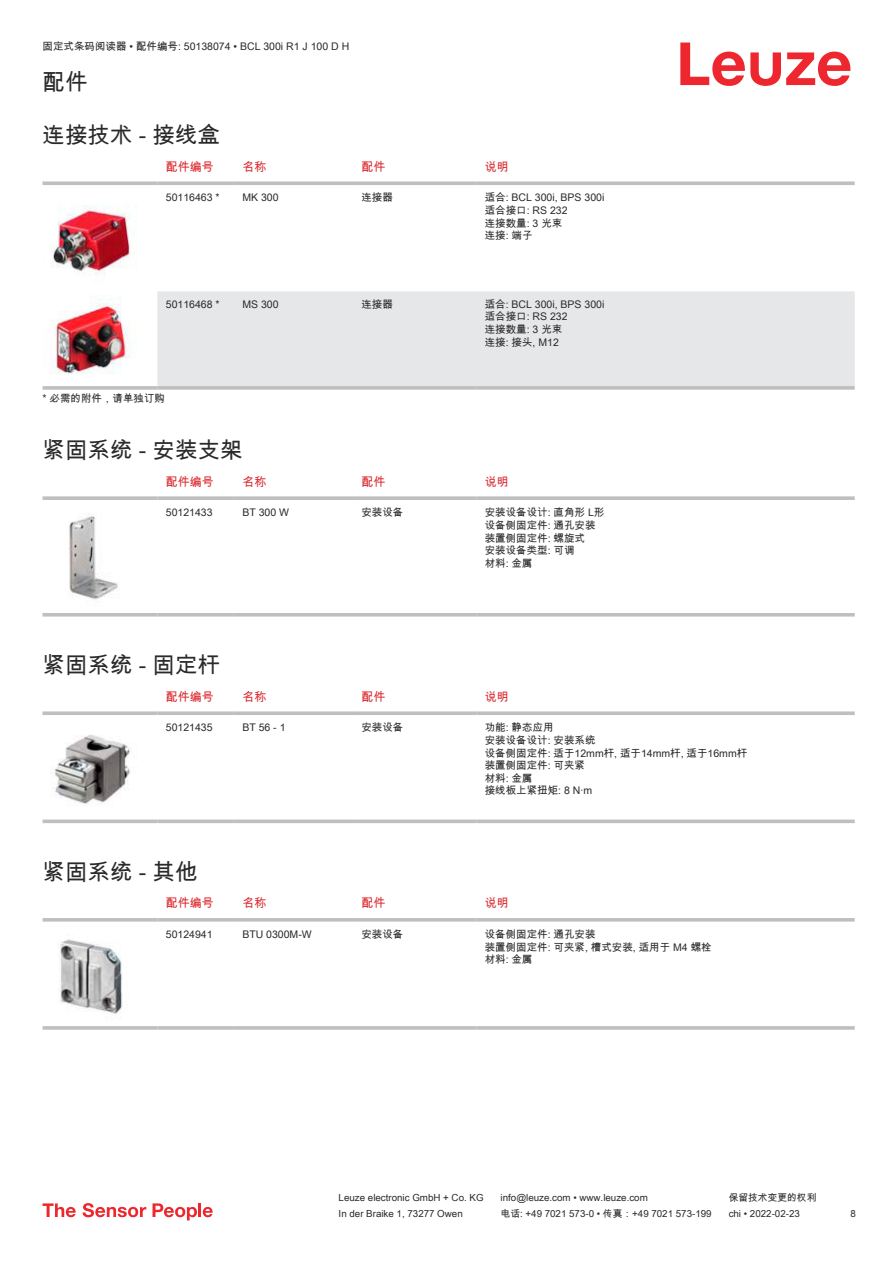
<style>
.page{position:relative;width:893px;height:1263px;background:#fff}
.page>*{position:absolute;margin:0;border:0;box-sizing:border-box;transform-origin:0 0}
.t1{font:22.5px "Arial Unicode MS";color:#2b292a}
.t2{font:12px "Arial Unicode MS";color:#db2a30}
.t3{font:10.5px/12.6px "Arial Unicode MS";color:#2b292a}
.t4{font:9.75px "Arial Unicode MS";color:#2b292a}
</style>
<div class="page">
<svg style="left:680px;top:43px;width:170px;height:43px"></svg>
<div style="left:157px;top:291px;width:698px;height:95px;background:#e6e7e9"></div>
<svg style="left:43px;top:181px;width:114px;height:4px"></svg>
<svg style="left:157px;top:181px;width:77px;height:4px"></svg>
<svg style="left:234px;top:181px;width:119px;height:4px"></svg>
<svg style="left:353px;top:181px;width:123px;height:4px"></svg>
<svg style="left:476px;top:181px;width:379px;height:4px;background:#c4c6c8"></svg>
<svg style="left:43px;top:386px;width:114px;height:4px"></svg>
<svg style="left:157px;top:386px;width:77px;height:4px"></svg>
<svg style="left:234px;top:386px;width:119px;height:4px"></svg>
<svg style="left:353px;top:386px;width:123px;height:4px"></svg>
<svg style="left:476px;top:386px;width:379px;height:4px;background:#c3c5c6"></svg>
<img style="left:51px;top:205px;width:86px;height:71px">
<img style="left:51px;top:297px;width:79px;height:77px">
<svg style="left:43px;top:616px;width:812px;height:1px"></svg>
<svg style="left:43px;top:496px;width:114px;height:4px"></svg>
<svg style="left:157px;top:496px;width:77px;height:4px"></svg>
<svg style="left:234px;top:496px;width:119px;height:4px"></svg>
<svg style="left:353px;top:496px;width:123px;height:4px"></svg>
<svg style="left:476px;top:496px;width:379px;height:4px;background:#c3c5c7"></svg>
<hr style="left:43px;top:613px;width:114px;height:3px;background:#bdbfc1">
<hr style="left:157px;top:613px;width:77px;height:3px;background:#bdbfc1">
<hr style="left:234px;top:613px;width:119px;height:3px;background:#bdbfc1">
<hr style="left:353px;top:613px;width:123px;height:3px;background:#bdbfc1">
<hr style="left:476px;top:613px;width:379px;height:3px;background:#bdbfc1">
<img style="left:69px;top:513px;width:49px;height:87px">
<svg style="left:43px;top:711px;width:114px;height:4px"></svg>
<svg style="left:157px;top:711px;width:77px;height:4px"></svg>
<svg style="left:234px;top:711px;width:119px;height:4px"></svg>
<svg style="left:353px;top:711px;width:123px;height:4px"></svg>
<svg style="left:476px;top:711px;width:379px;height:4px;background:#c4c6c8"></svg>
<svg style="left:43px;top:819px;width:114px;height:4px"></svg>
<svg style="left:157px;top:819px;width:77px;height:4px"></svg>
<svg style="left:234px;top:819px;width:119px;height:4px"></svg>
<svg style="left:353px;top:819px;width:123px;height:4px"></svg>
<svg style="left:476px;top:819px;width:379px;height:4px;background:#c6c8c9"></svg>
<img style="left:53px;top:735px;width:78px;height:70px">
<svg style="left:43px;top:921px;width:812px;height:1px"></svg>
<hr style="left:43px;top:918px;width:114px;height:3px;background:#bdbfc1">
<hr style="left:157px;top:918px;width:77px;height:3px;background:#bdbfc1">
<hr style="left:234px;top:918px;width:119px;height:3px;background:#bdbfc1">
<hr style="left:353px;top:918px;width:123px;height:3px;background:#bdbfc1">
<hr style="left:476px;top:918px;width:379px;height:3px;background:#bdbfc1">
<svg style="left:43px;top:1026px;width:114px;height:4px"></svg>
<hr style="left:157px;top:1026px;width:77px;height:4px;background:#c6c7c9">
<svg style="left:234px;top:1026px;width:119px;height:4px"></svg>
<svg style="left:353px;top:1026px;width:123px;height:4px"></svg>
<hr style="left:476px;top:1026px;width:379px;height:4px;background:#c6c7c9">
<img style="left:58px;top:939px;width:64px;height:75px">
<svg style="left:43px;top:1203px;width:33px;height:14px"></svg>
<svg style="left:83px;top:1203px;width:63px;height:14px"></svg>
<svg style="left:153px;top:1203px;width:44px;height:17px"></svg>
<hr style="left:198px;top:1203px;width:3px;height:14px;background:#ed272d">
<svg style="left:203px;top:1207px;width:10px;height:10px"></svg>
<p class="t3" style="left:43px;top:40px;width:308px">固定式条码阅读器 • 配件编号: 50138074 • BCL 300i R1 J 100 D H</p>
<h1 class="t1" style="left:43px;top:66px;width:46px">配件</h1>
<h1 class="t1" style="left:43px;top:119px;width:179px">连接技术 - 接线盒</h1>
<p class="t2" style="left:166px;top:158px;width:49px">配件编号</p>
<p class="t2" style="left:242px;top:158px;width:25px">名称</p>
<p class="t2" style="left:361px;top:158px;width:25px">配件</p>
<p class="t2" style="left:485px;top:158px;width:25px">说明</p>
<p class="t3" style="left:166px;top:191px;width:55px">50116463 *</p>
<p class="t3" style="left:242px;top:191px;width:38px">MK 300</p>
<p class="t3" style="left:361px;top:191px;width:33px">连接器</p>
<p class="t3" style="left:485px;top:191px;width:121px">适合: BCL 300i, BPS 300i适合接口: RS 232<br>连接数量: 3 光束<br>连接: 端子</p>
<p class="t3" style="left:166px;top:298px;width:55px">50116468 *</p>
<p class="t3" style="left:242px;top:298px;width:38px">MS 300</p>
<p class="t3" style="left:361px;top:298px;width:33px">连接器</p>
<p class="t3" style="left:485px;top:298px;width:121px">适合: BCL 300i, BPS 300i适合接口: RS 232<br>连接数量: 3 光束<br>连接: 接头, M12</p>
<p class="t3" style="left:43px;top:392px;width:124px">* 必需的附件，请单独订购</p>
<h1 class="t1" style="left:43px;top:434px;width:202px">紧固系统 - 安装支架</h1>
<p class="t2" style="left:166px;top:473px;width:49px">配件编号</p>
<p class="t2" style="left:242px;top:473px;width:25px">名称</p>
<p class="t2" style="left:361px;top:473px;width:25px">配件</p>
<p class="t2" style="left:485px;top:473px;width:25px">说明</p>
<p class="t3" style="left:166px;top:506px;width:48px">50121433</p>
<p class="t3" style="left:242px;top:506px;width:48px">BT 300 W</p>
<p class="t3" style="left:361px;top:506px;width:43px">安装设备</p>
<p class="t3" style="left:485px;top:506px;width:121px">安装设备设计: 直角形 L形设备侧固定件: 通孔安装装置侧固定件: 螺旋式<br>安装设备类型: 可调<br>材料: 金属</p>
<h1 class="t1" style="left:43px;top:649px;width:179px">紧固系统 - 固定杆</h1>
<p class="t2" style="left:166px;top:688px;width:49px">配件编号</p>
<p class="t2" style="left:242px;top:688px;width:25px">名称</p>
<p class="t2" style="left:361px;top:688px;width:25px">配件</p>
<p class="t2" style="left:485px;top:688px;width:25px">说明</p>
<p class="t3" style="left:166px;top:721px;width:48px">50121435</p>
<p class="t3" style="left:242px;top:721px;width:45px">BT 56 - 1</p>
<p class="t3" style="left:361px;top:721px;width:43px">安装设备</p>
<p class="t3" style="left:485px;top:721px;width:264px">功能: 静态应用<br>安装设备设计: 安装系统<br>设备侧固定件: 适于12mm杆, 适于14mm杆, 适于16mm杆装置侧固定件: 可夹紧<br>材料: 金属<br>接线板上紧扭矩: 8 N·m</p>
<h1 class="t1" style="left:43px;top:855px;width:157px">紧固系统 - 其他</h1>
<p class="t2" style="left:166px;top:894px;width:49px">配件编号</p>
<p class="t2" style="left:242px;top:894px;width:25px">名称</p>
<p class="t2" style="left:361px;top:894px;width:25px">配件</p>
<p class="t2" style="left:485px;top:894px;width:25px">说明</p>
<p class="t3" style="left:166px;top:928px;width:48px">50124941</p>
<p class="t3" style="left:242px;top:928px;width:71px">BTU 0300M-W</p>
<p class="t3" style="left:361px;top:928px;width:43px">安装设备</p>
<p class="t3" style="left:485px;top:928px;width:228px">设备侧固定件: 通孔安装<br>装置侧固定件: 可夹紧, 槽式安装, 适用于 M4 螺栓材料: 金属</p>
<p class="t4" style="left:339px;top:1191px;width:146px">Leuze electronic GmbH + Co. KG</p>
<p class="t4" style="left:501px;top:1191px;width:149px">info@leuze.com • www.leuze.com</p>
<p class="t4" style="left:729px;top:1191px;width:89px">保留技术变更的权利</p>
<p class="t4" style="left:339px;top:1206px;width:126px">In der Braike 1, 73277 Owen</p>
<p class="t4" style="left:501px;top:1206px;width:212px">电话: +49 7021 573-0 • 传真：+49 7021 573-199</p>
<p class="t4" style="left:729px;top:1206px;width:73px">chi • 2022-02-23</p>
<p class="t4" style="left:850px;top:1206px;width:7px">8</p>
</div>
